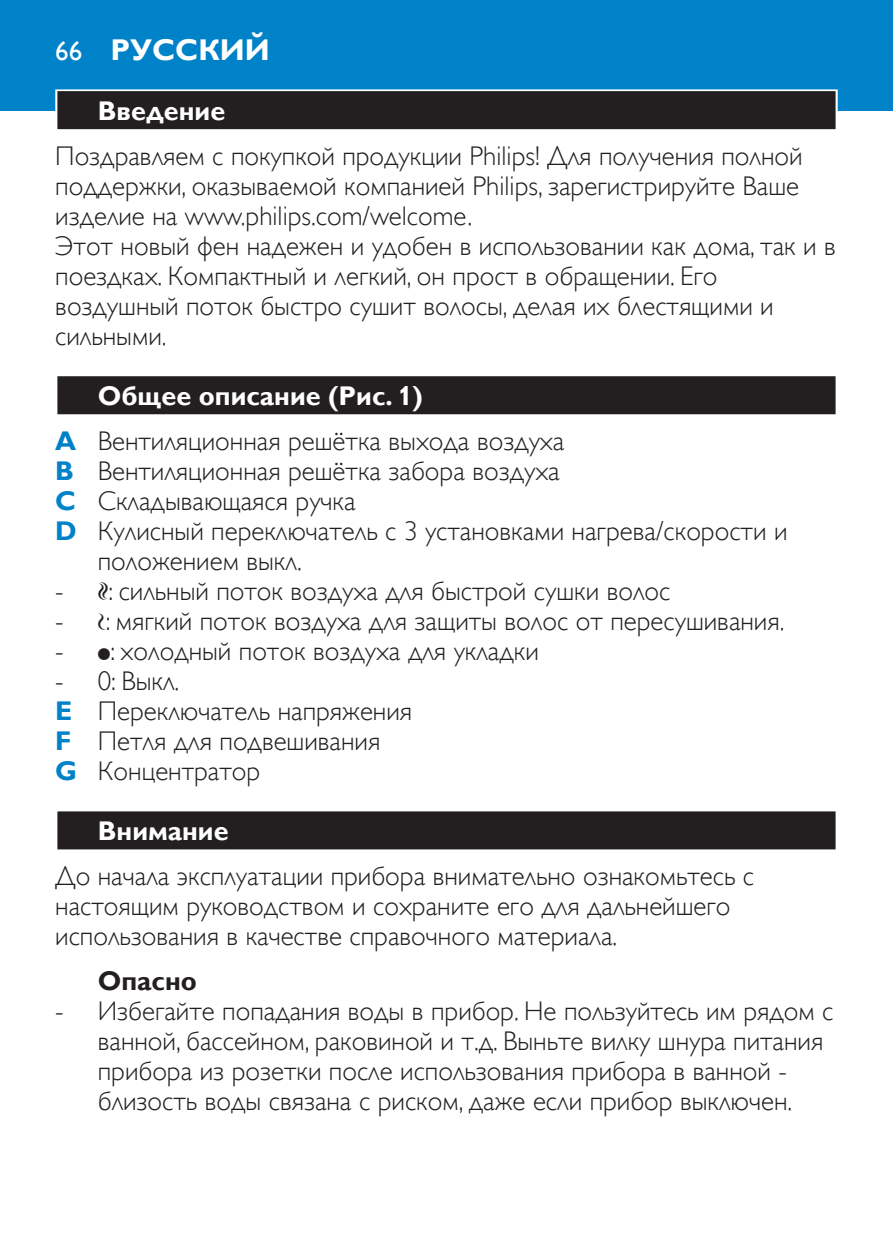
<style>
.page{position:relative;width:893px;height:1259px;background:#fff}
.page>*{position:absolute;margin:0;border:0;box-sizing:border-box;transform-origin:0 0}
.t1{font:700 30px "Gill Sans Alt One WGL";color:#fff}
.t2{font:27px/30px "Gill Sans Alt One WGL Light";color:#231f20}
.t3{font:700 27px "Gill Sans Alt One WGL";color:#fff}
.t4{font:700 27px "Gill Sans Alt One WGL";color:#231f20}
.t5{font:27px "Gill Sans Alt One WGL";color:#fff}
.s1{font-family:"Gill Sans Alt One WGL";font-weight:700;color:#0082c8}
.s2{font-family:"Philipslll Font"}
</style>
<div class="page">
<div style="left:0;top:0;width:893px;height:111px;background:#0082c8"></div>
<div style="left:55px;top:89px;width:783px;height:43px;background:linear-gradient(to right,#dcdbdc,#dcdbdc)"></div>
<div style="left:57px;top:91px;width:779px;height:38px;background:#231f20"></div>
<div style="left:55px;top:374px;width:783px;height:43px;background:linear-gradient(to right,#c3c2c2,#c3c2c2)"></div>
<div style="left:57px;top:376px;width:779px;height:38px;background:#231f20"></div>
<div style="left:55px;top:809px;width:783px;height:43px;background:linear-gradient(to right,#9e9c9d,#9e9c9d)"></div>
<div style="left:57px;top:811px;width:779px;height:38px;background:#231f20"></div>
<p class="t5" style="left:55px;top:32px;width:28px">66</p>
<p class="t1" style="left:111px;top:29px;width:161px">Русский</p>
<p class="t3" style="left:98px;top:92px;width:129px">Введение</p>
<p class="t2" style="left:55px;top:141px;width:782px">Поздравляем с покупкой продукции Philips! Для получения полной поддержки, оказываемой компанией Philips, зарегистрируйте Ваше изделие на www.philips.com/welcome.<br>Этот новый фен надежен и удобен в использовании как дома, так и в поездках. Компактный и легкий, он прост в обращении. Его воздушный поток быстро сушит волосы, делая их блестящими и сильными.</p>
<p class="t3" style="left:98px;top:377px;width:327px">Общее описание (Рис. 1)</p>
<p class="t2" style="left:55px;top:426px;width:511px"><span class="s1">A</span> Вентиляционная решётка выхода воздуха</p>
<p class="t2" style="left:55px;top:456px;width:506px"><span class="s1">B</span> Вентиляционная решётка забора воздуха</p>
<p class="t2" style="left:55px;top:486px;width:302px"><span class="s1">C</span> Складывающаяся ручка</p>
<p class="t2" style="left:55px;top:516px;width:734px"><span class="s1">D</span> Кулисный переключатель с 3 установками нагрева/скорости и</p>
<p class="t2" style="left:98px;top:546px;width:205px">положением выкл.</p>
<p class="t2" style="left:98px;top:576px;width:574px"><span class="s2">6</span>: сильный поток воздуха для быстрой сушки волос</p>
<p class="t2" style="left:98px;top:606px;width:688px"><span class="s2">5</span>: мягкий поток воздуха для защиты волос от пересушивания.</p>
<p class="t2" style="left:98px;top:636px;width:442px"><span class="s2">4</span>: холодный поток воздуха для укладки</p>
<p class="t2" style="left:98px;top:666px;width:83px">0: Выкл.</p>
<p class="t2" style="left:55px;top:696px;width:358px"><span class="s1">E</span> Переключатель напряжения</p>
<p class="t2" style="left:55px;top:726px;width:327px"><span class="s1">F</span> Петля для подвешивания</p>
<p class="t2" style="left:55px;top:756px;width:207px"><span class="s1">G</span> Концентратор</p>
<p class="t3" style="left:98px;top:812px;width:132px">Внимание</p>
<p class="t2" style="left:55px;top:861px;width:700px">До начала эксплуатации прибора внимательно ознакомьтесь с настоящим руководством и сохраните его для дальнейшего использования в качестве справочного материала.</p>
<p class="t4" style="left:98px;top:962px;width:100px">Опасно</p>
<p class="t2" style="left:98px;top:996px;width:737px">Избегайте попадания воды в прибор. Не пользуйтесь им рядом с ванной, бассейном, раковиной и т.д. Выньте вилку шнура питания прибора из розетки после использования прибора в ванной - близость воды связана с риском, даже если прибор выключен.</p>
<p class="t2" style="left:55px;top:576px;width:10px;text-align:justify">- - - -</p>
<p class="t2" style="left:55px;top:996px;width:10px">-</p>
</div>
